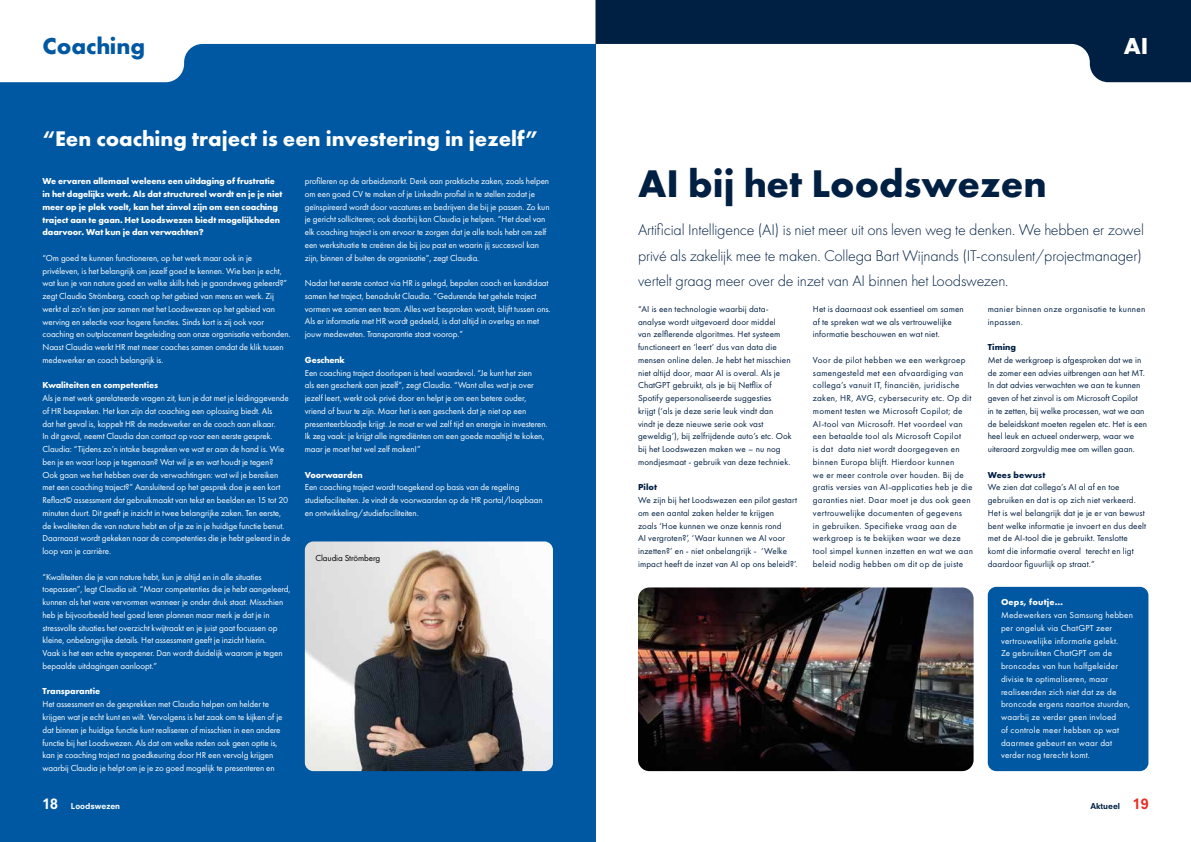
<style>
.page{position:relative;width:1191px;height:842px;background:#fff}
.page>*{position:absolute;margin:0;border:0;box-sizing:border-box;transform-origin:0 0}
.t1{font:700 40px "Futura PT";color:#002043}
.t2{font:700 24px "Futura PT";color:#0058a2}
.t3{font:700 24px "Futura PT";color:#fff}
.t4{font:700 22px "Futura PT";color:#fff}
.t5{font:300 16px/25.5px "Futura PT";letter-spacing:-.01em;color:#002043}
.t6{font:9px/12.8px "Futura PT";letter-spacing:-.01em;color:#fff}
.t7{font:9px/12.8px "Futura PT";letter-spacing:.01em;color:#002043}
.t8{font:9px/12.8px "Futura PT";letter-spacing:.03em;color:#002043}
.t9{font:9px/12.8px "Futura PT";letter-spacing:.02em;color:#fff}
.t10{font:700 9px/12.8px "Futura PT";letter-spacing:-.01em;color:#fff}
.t11{font:700 9px "Futura PT";letter-spacing:.01em;color:#002043}
.t12{font:9px "Futura PT";letter-spacing:-.01em;color:#000}
.t13{font:700 9px "Futura PT";letter-spacing:.02em;color:#fff}
.t14{font:800 8px "Neuzeit SLT Std";color:#fff}
.t15{font:800 8px "Neuzeit SLT Std";color:#002043}
.s1{font-size:14px;color:#e63027}
</style>
<div class="page">
<div style="left:0;top:0;width:595px;height:842px;background:#0058a2"></div>
<img style="left:305px;top:541px;width:248px;height:230px">
<svg style="left:0;top:0;width:595px;height:82px;fill:#fff"></svg>
<svg style="left:595px;top:0;width:596px;height:82px;fill:#002043"></svg>
<div style="left:987px;top:587px;width:161px;height:184px;background:#0058a2;border-radius:9px"></div>
<img style="left:638px;top:587px;width:335px;height:184px">
<h2 class="t2" style="left:43px;top:30px;width:104px">Coaching</h2>
<h3 class="t4" style="left:43px;top:124px;width:497px">“Een coaching traject is een investering in jezelf”</h3>
<p class="t10" style="left:43px;top:175px;width:241px">We ervaren allemaal weleens een uitdaging of frustratie in het dagelijks werk. Als dat structureel wordt en je je niet meer op je plek voelt, kan het zinvol zijn om een coaching traject aan te gaan. Het Loodswezen biedt mogelijkheden daarvoor. Wat kun je dan verwachten?</p>
<p class="t6" style="left:43px;top:251px;width:250px">“Om goed te kunnen functioneren, op het werk maar ook in je privéleven, is het belangrijk om jezelf goed te kennen. Wie ben je echt, wat kun je van nature goed en welke skills heb je gaandeweg geleerd?” zegt Claudia Strömberg, coach op het gebied van mens en werk. Zij werkt al zo’n tien jaar samen met het Loodswezen op het gebied van werving en selectie voor hogere functies. Sinds kort is zij ook voor coaching en outplacement begeleiding aan onze organisatie verbonden.<br>Naast Claudia werkt HR met meer coaches samen omdat de klik tussen medewerker en coach belangrijk is.</p>
<p class="t10" style="left:43px;top:379px;width:117px">Kwaliteiten en competenties</p>
<p class="t6" style="left:43px;top:392px;width:250px">Als je met werk gerelateerde vragen zit, kun je dat met je leidinggevende of HR bespreken. Het kan zijn dat coaching een oplossing biedt. Als<br>dat het geval is, koppelt HR de medewerker en de coach aan elkaar.<br>In dit geval, neemt Claudia dan contact op voor een eerste gesprek.<br>Claudia: “Tijdens zo’n intake bespreken we wat er aan de hand is. Wie ben je en waar loop je tegenaan? Wat wil je en wat houdt je tegen?<br>Ook gaan we het hebben over de verwachtingen: wat wil je bereiken met een coaching traject?” Aansluitend op het gesprek doe je een kort Reflact© assessment dat gebruikmaakt van tekst en beelden en 15 tot 20 minuten duurt. Dit geeft je inzicht in twee belangrijke zaken. Ten eerste, de kwaliteiten die van nature hebt en of je ze in je huidige functie benut.<br>Daarnaast wordt gekeken naar de competenties die je hebt geleerd in de loop van je carrière.</p>
<p class="t6" style="left:43px;top:570px;width:250px">“Kwaliteiten die je van nature hebt, kun je altijd en in alle situaties toepassen”, legt Claudia uit. “Maar competenties die je hebt aangeleerd, kunnen als het ware vervormen wanneer je onder druk staat. Misschien heb je bijvoorbeeld heel goed leren plannen maar merk je dat je in stressvolle situaties het overzicht kwijtraakt en je juist gaat focussen op kleine, onbelangrijke details. Het assessment geeft je inzicht hierin.<br>Vaak is het een echte eyeopener. Dan wordt duidelijk waarom je tegen bepaalde uitdagingen aanloopt.”</p>
<p class="t10" style="left:43px;top:685px;width:59px">Transparantie</p>
<p class="t6" style="left:43px;top:698px;width:241px">Het assessment en de gesprekken met Claudia helpen om helder te krijgen wat je echt kunt en wilt. Vervolgens is het zaak om te kijken of je dat binnen je huidige functie kunt realiseren of misschien in een andere functie bij het Loodswezen. Als dat om welke reden ook geen optie is, kan je coaching traject na goedkeuring door HR een vervolg krijgen waarbij Claudia je helpt om je je zo goed mogelijk te presenteren en</p>
<p class="t6" style="left:305px;top:175px;width:246px">profileren op de arbeidsmarkt. Denk aan praktische zaken, zoals helpen om een goed CV te maken of je LinkedIn profiel in te stellen zodat je geïnspireerd wordt door vacatures en bedrijven die bij je passen. Zo kun je gericht solliciteren; ook daarbij kan Claudia je helpen. “Het doel van elk coaching traject is om ervoor te zorgen dat je alle tools hebt om zelf een werksituatie te creëren die bij jou past en waarin jij succesvol kan zijn, binnen of buiten de organisatie”, zegt Claudia.</p>
<p class="t6" style="left:305px;top:277px;width:247px">Nadat het eerste contact via HR is gelegd, bepalen coach en kandidaat samen het traject, benadrukt Claudia. “Gedurende het gehele traject vormen we samen een team. Alles wat besproken wordt, blijft tussen ons.<br>Als er informatie met HR wordt gedeeld, is dat altijd in overleg en met jouw medeweten. Transparantie staat voorop.”</p>
<p class="t10" style="left:305px;top:353px;width:42px">Geschenk</p>
<p class="t6" style="left:305px;top:366px;width:244px">Een coaching traject doorlopen is heel waardevol. “Je kunt het zien<br>als een geschenk aan jezelf”, zegt Claudia. “Want alles wat je over jezelf leert, werkt ook privé door en helpt je om een betere ouder, vriend of buur te zijn. Maar het is een geschenk dat je niet op een presenteerblaadje krijgt. Je moet er wel zelf tijd en energie in investeren.<br>Ik zeg vaak: je krijgt alle ingrediënten om een goede maaltijd te koken, maar je moet het wel zelf maken!”</p>
<p class="t10" style="left:305px;top:468px;width:59px">Voorwaarden</p>
<p class="t6" style="left:305px;top:481px;width:239px">Een coaching traject wordt toegekend op basis van de regeling studiefaciliteiten. Je vindt de voorwaarden op de HR portal/loopbaan en ontwikkeling/studiefaciliteiten.</p>
<p class="t12" style="left:315px;top:553px;width:66px">Claudia Strömberg</p>
<h1 class="t1" style="left:638px;top:158px;width:410px">AI bij het Loodswezen</h1>
<h2 class="t3" style="left:1123px;top:30px;width:26px">AI</h2>
<p class="t5" style="left:638px;top:217px;width:507px">Artificial Intelligence (AI) is niet meer uit ons leven weg te denken. We hebben er zowel privé als zakelijk mee te maken. Collega Bart Wijnands (IT-consulent/projectmanager) vertelt graag meer over de inzet van AI binnen het Loodswezen.</p>
<p class="t7" style="left:638px;top:302px;width:155px">“AI is een technologie waarbij data&shy;analyse wordt uitgevoerd door middel<br>van zelflerende algoritmes. Het systeem functioneert en ‘leert’ dus van data die mensen online delen. Je hebt het misschien niet altijd door, maar AI is overal. Als je ChatGPT gebruikt, als je bij Netflix of Spotify gepersonaliseerde suggesties<br>krijgt (‘als je deze serie leuk vindt dan vindt je deze nieuwe serie ook vast geweldig’), bij zelfrijdende auto’s etc. Ook bij het Loodswezen maken we – nu nog mondjesmaat - gebruik van deze techniek.</p>
<p class="t11" style="left:638px;top:482px;width:21px">Pilot</p>
<p class="t7" style="left:638px;top:494px;width:161px">We zijn bij het Loodswezen een pilot gestart om een aantal zaken helder te krijgen<br>zoals ‘Hoe kunnen we onze kennis rond<br>AI vergroten?’, ‘Waar kunnen we AI voor inzetten?’ en - niet onbelangrijk - ‘Welke impact heeft de inzet van AI op ons beleid?’.</p>
<p class="t7" style="left:813px;top:302px;width:152px">Het is daarnaast ook essentieel om samen af te spreken wat we als vertrouwelijke informatie beschouwen en wat niet.</p>
<p class="t8" style="left:813px;top:353px;width:162px">Voor de pilot hebben we een werkgroep samengesteld met een afvaardiging van collega’s vanuit IT, financiën, juridische zaken, HR, AVG, cybersecurity etc. Op dit moment testen we Microsoft Copilot; de AI-tool van Microsoft. Het voordeel van een betaalde tool als Microsoft Copilot<br>is dat data niet wordt doorgegeven en binnen Europa blijft. Hierdoor kunnen<br>we er meer controle over houden. Bij de gratis versies van AI-applicaties heb je die garanties niet. Daar moet je dus ook geen vertrouwelijke documenten of gegevens<br>in gebruiken. Specifieke vraag aan de werkgroep is te bekijken waar we deze tool simpel kunnen inzetten en wat we aan beleid nodig hebben om dit op de juiste</p>
<p class="t8" style="left:987px;top:302px;width:159px">manier binnen onze organisatie te kunnen inpassen.</p>
<p class="t11" style="left:987px;top:341px;width:30px">Timing</p>
<p class="t7" style="left:987px;top:353px;width:161px">Met de werkgroep is afgesproken dat we in de zomer een advies uitbrengen aan het MT.<br>In dat advies verwachten we aan te kunnen geven of het zinvol is om Microsoft Copilot<br>in te zetten, bij welke processen, wat we aan de beleidskant moeten regelen etc. Het is een heel leuk en actueel onderwerp, waar we uiteraard zorgvuldig mee om willen gaan.</p>
<p class="t11" style="left:987px;top:469px;width:59px">Wees bewust</p>
<p class="t7" style="left:987px;top:481px;width:160px">We zien dat collega’s AI al af en toe gebruiken en dat is op zich niet verkeerd.<br>Het is wel belangrijk dat je je er van bewust bent welke informatie je invoert en dus deelt met de AI-tool die je gebruikt. Tenslotte komt die informatie overal terecht en ligt daardoor figuurlijk op straat.”</p>
<p class="t13" style="left:1001px;top:596px;width:64px">Oeps, foutje…</p>
<p class="t9" style="left:1001px;top:609px;width:134px">Medewerkers van Samsung hebben per ongeluk via ChatGPT zeer vertrouwelijke informatie gelekt.<br>Ze gebruikten ChatGPT om de broncodes van hun halfgeleider divisie te optimaliseren, maar realiseerden zich niet dat ze de broncode ergens naartoe stuurden, waarbij ze verder geen invloed<br>of controle meer hebben op wat daarmee gebeurt en waar dat verder nog terecht komt.</p>
<p class="t14" style="left:43px;top:801px;width:79px"><span class="s1">18</span> Loodswezen</p>
<p class="t15" style="left:1090px;top:801px;width:60px">Aktueel <span class="s1">19</span></p>
</div>
